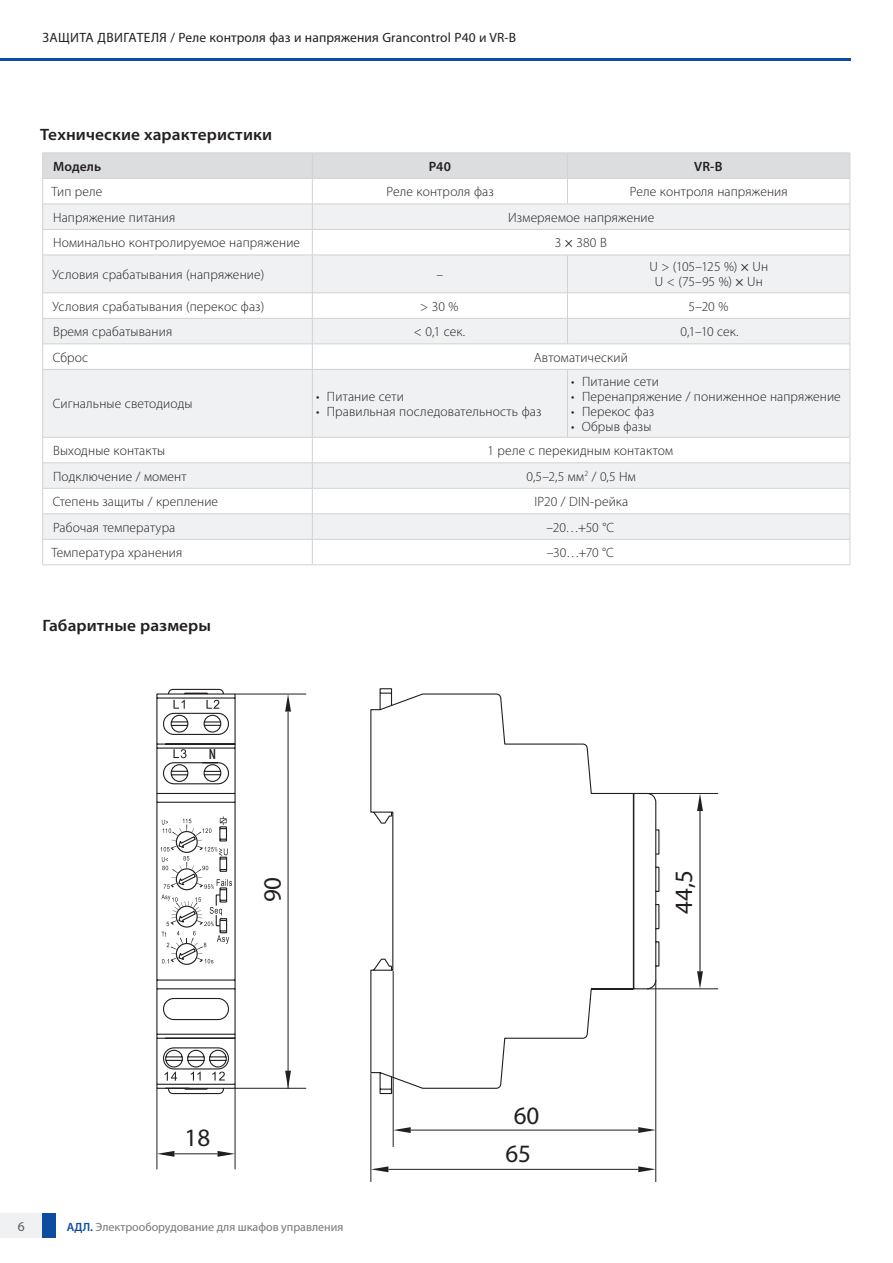
<style>
.page{position:relative;width:893px;height:1263px;background:#fff}
.page>*{position:absolute;margin:0;border:0;box-sizing:border-box;transform-origin:0 0}
.t1{font:25.05px/38.2px "Myriad Pro";color:#231f20;text-align:center}
.Заголовок{font:600 16.5px "Myriad Pro";letter-spacing:.005em;color:#231f20;scale:1.05 1}
.t2{font:600 condensed 14.7px "Myriad Pro";color:#231f20}
.таблица_Left{font:300 13.5px "Myriad Pro";letter-spacing:.01em;color:#231f20}
.таблица_Центр{font:300 13.5px "Myriad Pro";letter-spacing:.01em;color:#231f20}
.Текст_основной{font:13.5px "Myriad Pro";letter-spacing:.01em;color:#231f20}
.таблица_Центр-2{font:600 13.5px "Myriad Pro";color:#231f20}
.таблица_Left-2{font:600 13.5px "Myriad Pro";letter-spacing:.01em;color:#231f20}
.t3{font:13.5px "Myriad Pro";color:#57585a}
.t4{font:12px "Myriad Pro";color:#76787b}
.s1{font-weight:400}
.s2{font-weight:600;color:#0d4da1}
</style>
<div class="page">
<div style="left:0;top:1213px;width:45px;height:25px;background:#f0f1f2"></div>
<hr style="left:0;top:58px;width:850px;height:3px;background:#0d4da1">
<div style="left:43px;top:1213px;width:13px;height:25px;background:#0d4da1"></div>
<svg style="left:43px;top:256px;width:807px;height:283px;fill:#f0f1f2"></svg>
<svg style="left:42px;top:153px;width:809px;height:102px"></svg>
<hr style="left:43px;top:255px;width:269px;height:1px;background:#d1d2d4">
<hr style="left:42px;top:255px;width:1px;height:38px;background:#d1d2d4">
<hr style="left:312px;top:255px;width:255px;height:1px;background:#d1d2d4">
<hr style="left:312px;top:255px;width:1px;height:38px;background:#d1d2d4">
<hr style="left:567px;top:255px;width:283px;height:1px;background:#d1d2d4">
<hr style="left:567px;top:255px;width:1px;height:38px;background:#d1d2d4">
<hr style="left:850px;top:255px;width:1px;height:38px;background:#d1d2d4">
<hr style="left:43px;top:293px;width:269px;height:1px;background:#d1d2d4">
<hr style="left:312px;top:293px;width:255px;height:1px;background:#d1d2d4">
<hr style="left:567px;top:293px;width:283px;height:1px;background:#d1d2d4">
<hr style="left:43px;top:318px;width:269px;height:1px;background:#d1d2d4">
<hr style="left:312px;top:318px;width:255px;height:1px;background:#d1d2d4">
<hr style="left:567px;top:318px;width:283px;height:1px;background:#d1d2d4">
<svg style="left:567px;top:294px;width:1px;height:50px"></svg>
<hr style="left:43px;top:344px;width:269px;height:1px;background:#d1d2d4">
<svg style="left:42px;top:293px;width:1px;height:76px"></svg>
<hr style="left:312px;top:344px;width:255px;height:1px;background:#d1d2d4">
<svg style="left:312px;top:294px;width:1px;height:75px"></svg>
<hr style="left:567px;top:344px;width:283px;height:1px;background:#d1d2d4">
<svg style="left:850px;top:293px;width:1px;height:76px"></svg>
<hr style="left:43px;top:369px;width:269px;height:1px;background:#d1d2d4">
<hr style="left:42px;top:370px;width:1px;height:67px;background:#d1d2d4">
<hr style="left:312px;top:369px;width:255px;height:1px;background:#d1d2d4">
<hr style="left:312px;top:370px;width:1px;height:67px;background:#d1d2d4">
<hr style="left:567px;top:369px;width:283px;height:1px;background:#d1d2d4">
<hr style="left:567px;top:370px;width:1px;height:67px;background:#d1d2d4">
<hr style="left:850px;top:370px;width:1px;height:67px;background:#d1d2d4">
<hr style="left:43px;top:437px;width:269px;height:1px;background:#d1d2d4">
<hr style="left:312px;top:437px;width:255px;height:1px;background:#d1d2d4">
<hr style="left:567px;top:437px;width:283px;height:1px;background:#d1d2d4">
<hr style="left:43px;top:462px;width:269px;height:1px;background:#d1d2d4">
<hr style="left:312px;top:462px;width:255px;height:1px;background:#d1d2d4">
<hr style="left:567px;top:462px;width:283px;height:1px;background:#d1d2d4">
<hr style="left:43px;top:488px;width:269px;height:1px;background:#d1d2d4">
<hr style="left:312px;top:488px;width:255px;height:1px;background:#d1d2d4">
<hr style="left:567px;top:488px;width:283px;height:1px;background:#d1d2d4">
<hr style="left:43px;top:514px;width:269px;height:1px;background:#d1d2d4">
<hr style="left:312px;top:514px;width:255px;height:1px;background:#d1d2d4">
<hr style="left:567px;top:514px;width:283px;height:1px;background:#d1d2d4">
<hr style="left:43px;top:539px;width:269px;height:1px;background:#d1d2d4">
<svg style="left:42px;top:437px;width:1px;height:128px"></svg>
<hr style="left:312px;top:539px;width:255px;height:1px;background:#d1d2d4">
<svg style="left:312px;top:438px;width:1px;height:127px"></svg>
<hr style="left:567px;top:539px;width:283px;height:1px;background:#d1d2d4">
<svg style="left:850px;top:437px;width:1px;height:128px"></svg>
<hr style="left:43px;top:565px;width:269px;height:1px;background:#d1d2d4">
<hr style="left:312px;top:565px;width:255px;height:1px;background:#d1d2d4">
<hr style="left:567px;top:565px;width:283px;height:1px;background:#d1d2d4">
<hr style="left:174px;top:1153px;width:43px;height:1px;background:#231f20">
<hr style="left:235px;top:1088px;width:1px;height:81px;background:#231f20">
<hr style="left:157px;top:1088px;width:1px;height:81px;background:#231f20">
<svg style="left:157px;top:1151px;width:17px;height:6px"></svg>
<svg style="left:217px;top:1151px;width:19px;height:6px"></svg>
<hr style="left:388px;top:1169px;width:250px;height:1px;background:#231f20">
<hr style="left:370px;top:1073px;width:1px;height:109px;background:#231f20">
<svg style="left:371px;top:1166px;width:17px;height:6px"></svg>
<svg style="left:638px;top:1166px;width:19px;height:6px"></svg>
<hr style="left:411px;top:1130px;width:227px;height:1px;background:#231f20">
<hr style="left:393px;top:971px;width:1px;height:176px;background:#231f20">
<hr style="left:655px;top:980px;width:1px;height:202px;background:#231f20">
<svg style="left:393px;top:1127px;width:18px;height:6px"></svg>
<svg style="left:638px;top:1127px;width:19px;height:6px"></svg>
<hr style="left:699px;top:811px;width:2px;height:160px;background:#231f20">
<svg style="left:697px;top:794px;width:6px;height:17px"></svg>
<svg style="left:697px;top:971px;width:6px;height:17px"></svg>
<hr style="left:647px;top:793px;width:71px;height:1px;background:#231f20">
<hr style="left:647px;top:988px;width:71px;height:1px;background:#231f20">
<svg style="left:156px;top:688px;width:504px;height:407px"></svg>
<svg style="left:191px;top:1071px;width:10px;height:9px"></svg>
<svg style="left:165px;top:1072px;width:12px;height:9px"></svg>
<svg style="left:212px;top:1071px;width:13px;height:9px"></svg>
<svg style="left:173px;top:700px;width:12px;height:9px"></svg>
<svg style="left:206px;top:700px;width:13px;height:9px"></svg>
<svg style="left:162px;top:749px;width:68px;height:36px"></svg>
<div style="left:655px;top:829px;width:4px;height:26px;border:1px solid #231f20"></div>
<svg style="left:161px;top:816px;width:71px;height:149px"></svg>
<p class="Текст_основной" style="left:43px;top:29px;width:475px">ЗАЩИТА ДВИГАТЕЛЯ / Реле контроля фаз и напряжения Grancontrol P40 и VR-B</p>
<p class="Заголовок" style="left:40px;top:124px;width:222px">Технические характеристики</p>
<p class="таблица_Left-2" style="left:53px;top:158px;width:50px">Модель</p>
<p class="таблица_Центр-2" style="left:429px;top:158px;width:24px">P40</p>
<p class="таблица_Центр-2" style="left:694px;top:158px;width:30px">VR-B</p>
<p class="таблица_Left" style="left:52px;top:184px;width:52px">Тип реле</p>
<p class="таблица_Центр" style="left:386px;top:184px;width:109px">Реле контроля фаз</p>
<p class="таблица_Центр" style="left:630px;top:184px;width:160px">Реле контроля напряжения</p>
<p class="таблица_Left" style="left:53px;top:210px;width:124px">Напряжение питания</p>
<p class="таблица_Центр" style="left:508px;top:210px;width:148px">Измеряемое напряжение</p>
<p class="таблица_Left" style="left:53px;top:235px;width:249px">Номинально контролируемое напряжение</p>
<p class="таблица_Центр" style="left:555px;top:235px;width:54px">3 <span class="s1">×</span> 380 В</p>
<p class="таблица_Left" style="left:53px;top:267px;width:213px">Условия срабатывания (напряжение)</p>
<p class="таблица_Центр" style="left:436px;top:267px;width:8px">–</p>
<p class="таблица_Центр" style="left:649px;top:260px;width:120px">U &gt; (105–125 %) <span class="s1">×</span> Uн</p>
<p class="таблица_Центр" style="left:655px;top:275px;width:109px">U &lt; (75–95 %) <span class="s1">×</span> Uн</p>
<p class="таблица_Left" style="left:53px;top:299px;width:213px">Условия срабатывания (перекос фаз)</p>
<p class="таблица_Центр" style="left:420px;top:299px;width:40px">&gt; 30 %</p>
<p class="таблица_Центр" style="left:689px;top:299px;width:41px">5–20 %</p>
<p class="таблица_Left" style="left:53px;top:324px;width:121px">Время срабатывания</p>
<p class="таблица_Центр" style="left:414px;top:324px;width:53px">&lt; 0,1 cек.</p>
<p class="таблица_Центр" style="left:681px;top:324px;width:59px">0,1–10 сек.</p>
<p class="таблица_Left" style="left:53px;top:350px;width:37px">Сброс</p>
<p class="таблица_Центр" style="left:534px;top:350px;width:95px">Автоматический</p>
<p class="таблица_Left" style="left:53px;top:396px;width:141px">Сигнальные светодиоды</p>
<p class="таблица_Left" style="left:571px;top:374px;width:89px">• Питание сети</p>
<p class="таблица_Left" style="left:571px;top:389px;width:271px">• Перенапряжение / пониженное напряжение</p>
<p class="таблица_Left" style="left:571px;top:404px;width:85px">• Перекос фаз</p>
<p class="таблица_Left" style="left:571px;top:419px;width:82px">• Обрыв фазы</p>
<p class="таблица_Left" style="left:316px;top:389px;width:89px">• Питание сети</p>
<p class="таблица_Left" style="left:316px;top:404px;width:227px">• Правильная последовательность фаз</p>
<p class="таблица_Left" style="left:53px;top:443px;width:114px">Выходные контакты</p>
<p class="таблица_Центр" style="left:487px;top:443px;width:187px">1 реле с перекидным контактом</p>
<p class="таблица_Left" style="left:53px;top:469px;width:135px">Подключение / момент</p>
<p class="таблица_Центр" style="left:526px;top:469px;width:111px">0,5–2,5 мм<sup>2</sup> / 0,5 Нм</p>
<p class="таблица_Left" style="left:53px;top:494px;width:167px">Степень защиты / крепление</p>
<p class="таблица_Центр" style="left:535px;top:494px;width:95px">IP20 / DIN-рейка</p>
<p class="таблица_Left" style="left:53px;top:520px;width:124px">Рабочая температура</p>
<p class="таблица_Центр" style="left:547px;top:520px;width:69px">–20…+50 °С</p>
<p class="таблица_Left" style="left:52px;top:545px;width:132px">Температура хранения</p>
<p class="таблица_Центр" style="left:547px;top:545px;width:69px">–30…+70 °С</p>
<p class="Заголовок" style="left:42px;top:615px;width:162px">Габаритные размеры</p>
<p class="t2" style="left:209px;top:746px;width:9px">N</p>
<p class="t1" style="left:253px;top:902px;width:27px;rotate:-90deg">90</p>
<p class="t1" style="left:664px;top:914px;width:45px;rotate:-90deg">44,5</p>
<p class="t1" style="left:185px;top:1118px;width:27px">18</p>
<p class="t1" style="left:505px;top:1096px;width:36px">60<br>65</p>
<p class="t3" style="left:18px;top:1218px;width:8px">6</p>
<p class="t4" style="left:67px;top:1220px;width:278px"><span class="s2">АДЛ.</span> Электрооборудование для шкафов управления</p>
</div>
